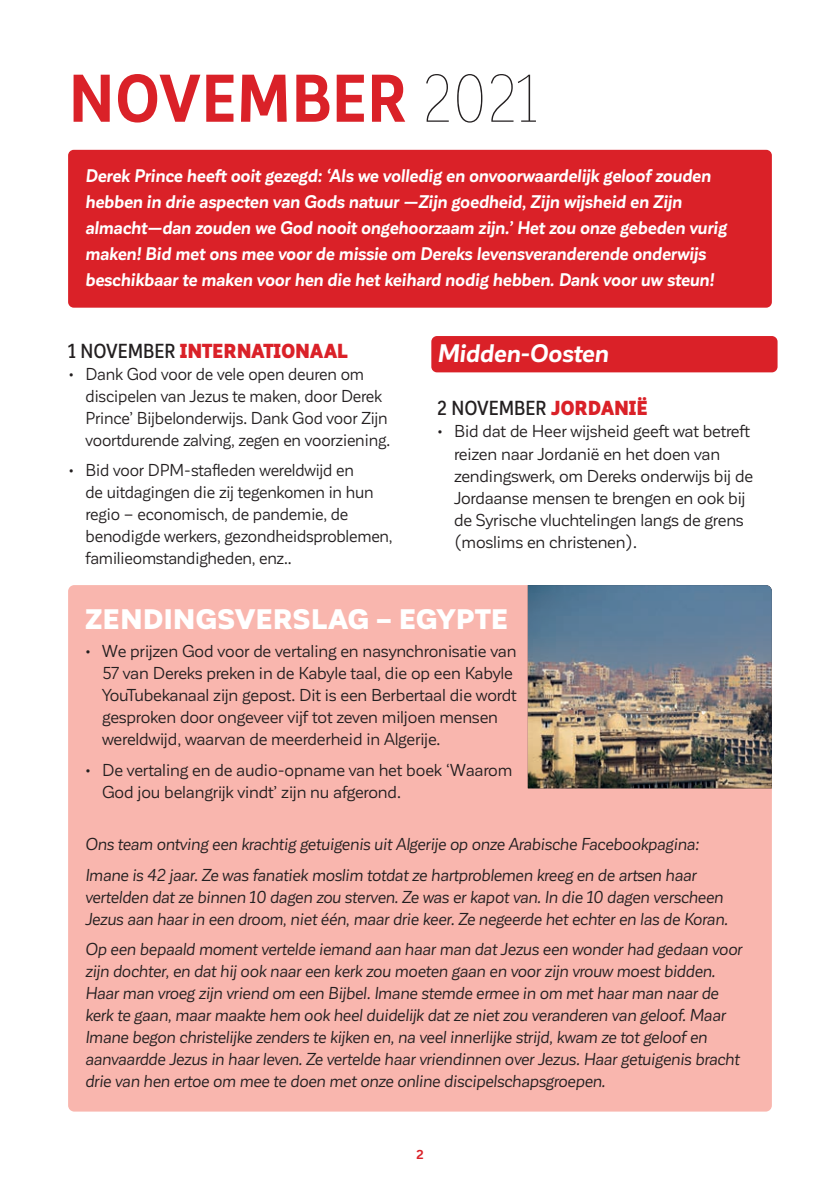
<style>
.page{position:relative;width:840px;height:1191px;background:#fff}
.page>*{position:absolute;margin:0;border:0;box-sizing:border-box;transform-origin:0 0}
.t1{font:700 66.2px "Corporative Sans Alt Cnd";letter-spacing:.01em;color:#da2128}
.bullet{font:900 27.8px "Corporative Sans";letter-spacing:.005em;color:#fff}
.region{font:italic 700 25px "Corporative Sans";letter-spacing:-.01em;color:#fff}
.t2{font:900 20px "Corporative Sans Alt Cnd";letter-spacing:-.01em;color:#da2128}
.t3{font:500 20px "Corporative Sans Alt Cnd";color:#231f20}
.t4{font:italic 700 18px/26px "Corporative Sans";letter-spacing:-.01em;color:#fff}
.bullet-2{font:italic 17px/22px "Corporative Sans";letter-spacing:-.01em;color:#231f20}
.bullet-3{font:17px/22px "Corporative Sans";letter-spacing:-.01em;color:#231f20}
.t5{font:700 12.8px "Corporative Sans";color:#da2128}
.s1{font-family:"Corporative Sans Alt Cnd Hair";font-weight:400;color:#231f20}
.s2{font-weight:500;color:#231f20}
.s3{font-weight:900;color:#da2128}
</style>
<div class="page">
<div style="left:68px;top:150px;width:703px;height:158px;background:#da2128;border-radius:6px"></div>
<div style="left:68px;top:585px;width:703px;height:526px;background:#f9b6ae;border-radius:6px"></div>
<div style="left:431px;top:336px;width:346px;height:36px;background:#da2128;border-radius:6px"></div>
<img style="left:527px;top:585px;width:244px;height:203px">
<p class="t1" style="left:69px;top:62px;width:470px">NOVEMBER <span class="s1">2021</span></p>
<p class="t4" style="left:85px;top:163px;width:643px">Derek Prince heeft ooit gezegd: ‘Als we volledig en onvoorwaardelijk geloof zouden hebben in drie aspecten van Gods natuur —Zijn goedheid, Zijn wijsheid en Zijn almacht—dan zouden we God nooit ongehoorzaam zijn.’ Het zou onze gebeden vurig maken! Bid met ons mee voor de missie om Dereks levensveranderende onderwijs beschikbaar te maken voor hen die het keihard nodig hebben. Dank voor uw steun!</p>
<p class="t2" style="left:68px;top:340px;width:280px"><span class="s2">1 NOVEMBER</span> INTERNATIONAAL</p>
<p class="bullet-3" style="left:85px;top:363px;width:306px;text-indent:-17px">• Dank God voor de vele open deuren om discipelen van Jezus te maken, door Derek Prince’ Bijbelonderwijs. Dank God voor Zijn voortdurende zalving, zegen en voorziening.</p>
<p class="bullet-3" style="left:85px;top:459px;width:308px;text-indent:-17px">• Bid voor DPM-stafleden wereldwijd en<br>de uitdagingen die zij tegenkomen in hun regio – economisch, de pandemie, de benodigde werkers, gezondheidsproblemen, familieomstandigheden, enz..</p>
<p class="region" style="left:437px;top:339px;width:173px">Midden-Oosten</p>
<p class="t3" style="left:437px;top:398px;width:212px">2 NOVEMBER <span class="s3">JORDANIË</span></p>
<p class="bullet-3" style="left:454px;top:421px;width:300px;text-indent:-17px">• Bid dat de Heer wijsheid geeft wat betreft reizen naar Jordanië en het doen van zendingswerk, om Dereks onderwijs bij de Jordaanse mensen te brengen en ook bij de Syrische vluchtelingen langs de grens (moslims en christenen).</p>
<p class="bullet" style="left:85px;top:604px;width:424px">ZENDINGSVERSLAG – EGYPTE</p>
<p class="bullet-3" style="left:102px;top:640px;width:415px;text-indent:-17px">• We prijzen God voor de vertaling en nasynchronisatie van 57 van Dereks preken in de Kabyle taal, die op een Kabyle YouTubekanaal zijn gepost. Dit is een Berbertaal die wordt gesproken door ongeveer vijf tot zeven miljoen mensen wereldwijd, waarvan de meerderheid in Algerije.</p>
<p class="bullet-3" style="left:102px;top:759px;width:411px;text-indent:-17px">• De vertaling en de audio-opname van het boek ‘Waarom<br>God jou belangrijk vindt’ zijn nu afgerond.</p>
<p class="bullet-2" style="left:85px;top:833px;width:615px">Ons team ontving een krachtig getuigenis uit Algerije op onze Arabische Facebookpagina:</p>
<p class="bullet-2" style="left:85px;top:864px;width:643px">Imane is 42 jaar. Ze was fanatiek moslim totdat ze hartproblemen kreeg en de artsen haar vertelden dat ze binnen 10 dagen zou sterven. Ze was er kapot van. In die 10 dagen verscheen<br>Jezus aan haar in een droom, niet één, maar drie keer. Ze negeerde het echter en las de Koran.</p>
<p class="bullet-2" style="left:85px;top:938px;width:658px">Op een bepaald moment vertelde iemand aan haar man dat Jezus een wonder had gedaan voor zijn dochter, en dat hij ook naar een kerk zou moeten gaan en voor zijn vrouw moest bidden.<br>Haar man vroeg zijn vriend om een Bijbel. Imane stemde ermee in om met haar man naar de kerk te gaan, maar maakte hem ook heel duidelijk dat ze niet zou veranderen van geloof. Maar Imane begon christelijke zenders te kijken en, na veel innerlijke strijd, kwam ze tot geloof en aanvaardde Jezus in haar leven. Ze vertelde haar vriendinnen over Jezus. Haar getuigenis bracht drie van hen ertoe om mee te doen met onze online discipelschapsgroepen.</p>
<p class="t5" style="left:416px;top:1147px;width:9px">2</p>
</div>
